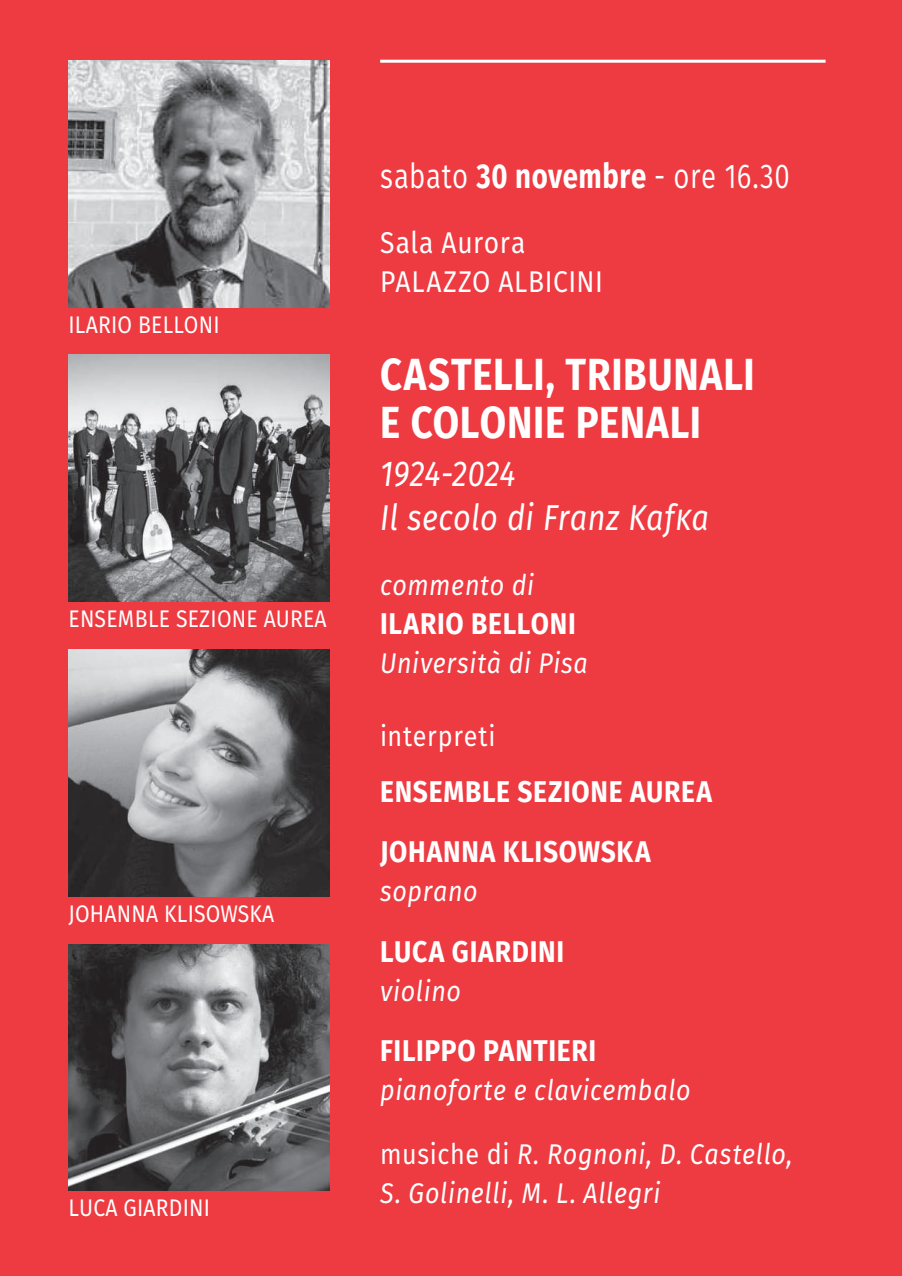
<style>
.page{position:relative;width:902px;height:1276px;background:#fff}
.page>*{position:absolute;margin:0;border:0;box-sizing:border-box;transform-origin:0 0}
.t1{font:700 45px/48px "Fira Sans";letter-spacing:.02em;color:#fff;scale:.85 1}
.t2{font:italic 36px/44.4px "Fira Sans";letter-spacing:.01em;color:#fff;scale:.85 1}
.t3{font:34.5px "Fira Sans";letter-spacing:.02em;color:#fff;scale:.8 1}
.t4{font:700 30px/60.3px "Fira Sans";letter-spacing:.025em;color:#fff;scale:.88 1}
.t5{font:30px/39px "Fira Sans";letter-spacing:.025em;color:#fff;scale:.88 1}
.t6{font:italic 28.5px/39px "Fira Sans";letter-spacing:.025em;color:#fff;scale:.88 1}
.t7{font:28.5px "Fira Sans";letter-spacing:.03em;color:#fff;scale:.88 1}
.t8{font:24px "Fira Sans";letter-spacing:.01em;color:#fff;scale:.88 1}
.s1{font-weight:700}
.s2{font-style:normal}
</style>
<div class="page">
<div style="left:0;top:0;width:901px;height:1276px;background:#ee3a41"></div>
<hr style="left:380px;top:60px;width:445px;height:3px;background:#fff">
<img style="left:68px;top:944px;width:261px;height:246px">
<img style="left:68px;top:60px;width:261px;height:247px">
<img style="left:68px;top:649px;width:261px;height:247px">
<img style="left:68px;top:355px;width:261px;height:246px">
<p class="t8" style="left:68px;top:306px;width:173px">ILARIO BELLONI</p>
<p class="t8" style="left:68px;top:601px;width:295px">ENSEMBLE SEZIONE AUREA</p>
<p class="t8" style="left:68px;top:895px;width:235px">JOHANNA KLISOWSKA</p>
<p class="t8" style="left:68px;top:1190px;width:162px">LUCA GIARDINI</p>
<p class="t3" style="left:380px;top:150px;width:513px">sabato <span class="s1">30 novembre</span> - ore 16.30</p>
<p class="t5" style="left:380px;top:222px;width:254px">Sala Aurora<br>PALAZZO ALBICINI</p>
<h1 class="t1" style="left:380px;top:347px;width:442px">CASTELLI, TRIBUNALI<br>E COLONIE PENALI</h1>
<p class="t2" style="left:380px;top:450px;width:388px">1924-2024<br>Il secolo di Franz KafKa</p>
<p class="t6" style="left:380px;top:565px;width:176px">commento di</p>
<p class="t4" style="left:380px;top:591px;width:224px">ILARIO BELLONI</p>
<p class="t6" style="left:380px;top:643px;width:237px">Università di Pisa</p>
<p class="t7" style="left:380px;top:714px;width:133px">interpreti</p>
<p class="t4" style="left:380px;top:759px;width:378px">ENSEMBLE SEZIONE AUREA<br>JOHANNA KLISOWSKA</p>
<p class="t6" style="left:380px;top:871px;width:112px">soprano</p>
<p class="t4" style="left:380px;top:919px;width:211px">LUCA GIARDINI</p>
<p class="t6" style="left:380px;top:970px;width:93px">violino</p>
<p class="t4" style="left:380px;top:1018px;width:247px">FILIPPO PANTIERI</p>
<p class="t6" style="left:380px;top:1069px;width:354px">pianoforte e clavicembalo</p>
<p class="t6" style="left:380px;top:1134px;width:470px"><span class="s2">musiche di</span> R. Rognoni, D. Castello,<br>S. Golinelli, M. L. Allegri</p>
</div>
